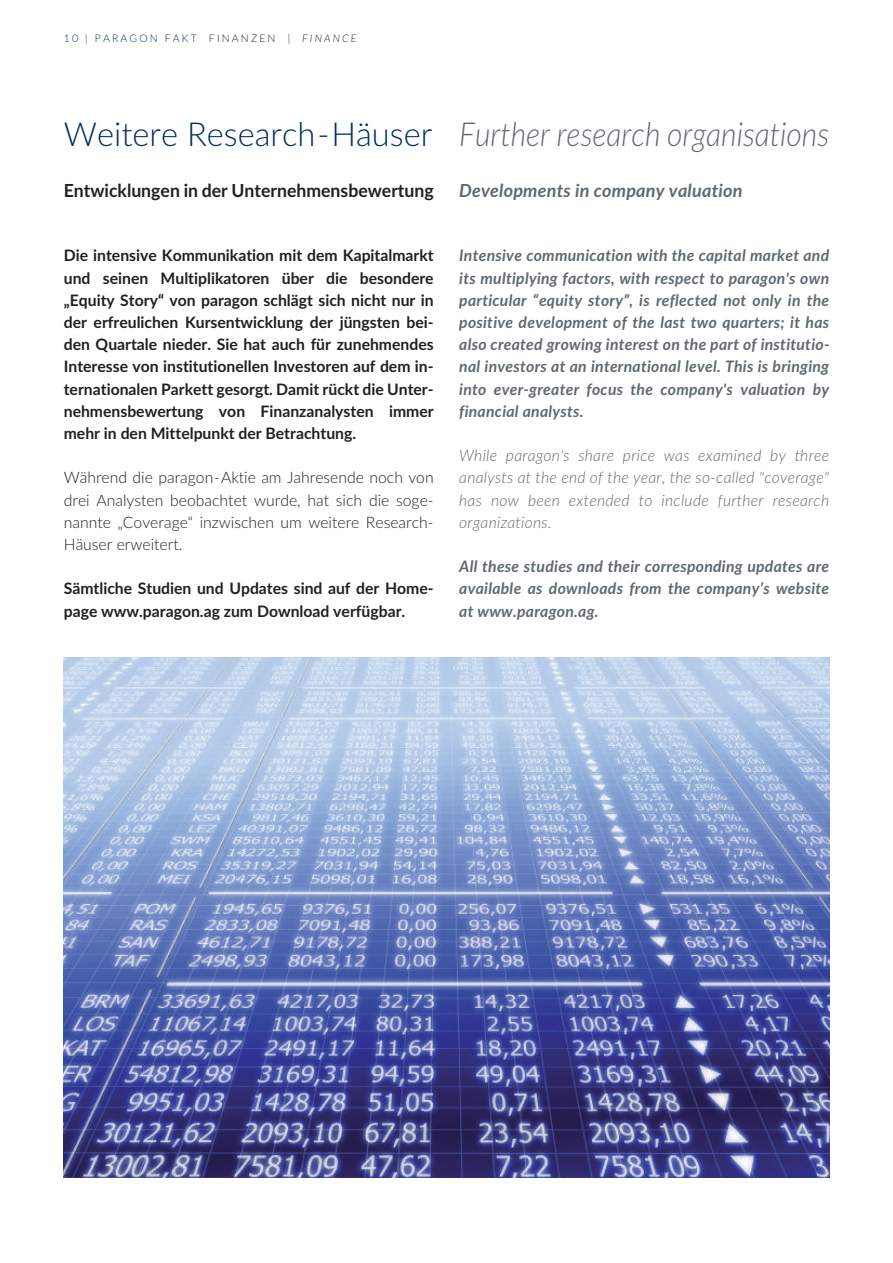
<style>
.page{position:relative;width:893px;height:1263px;background:#fff}
.page>*{position:absolute;margin:0;border:0;box-sizing:border-box;transform-origin:0 0}
.t1{font:italic 300 33px "Lato";color:#5f696f;scale:.91 1}
.t2{font:300 33px "Lato";color:#002d5e}
.t3{font:700 18px "Lato";color:#231f20}
.t4{font:italic 700 18px "Lato";letter-spacing:.01em;color:#5f696f}
.t5{font:700 15.75px/22.2px "Lato";color:#231f20;text-align:justify}
.t6{font:italic 700 15.75px/22.2px "Lato";letter-spacing:.015em;color:#5f696f;text-align:justify}
.t7{font:300 15.75px/22.2px "Lato";color:#231f20;text-align:justify}
.t8{font:italic 300 15.75px/22.2px "Lato";letter-spacing:.015em;color:#5f696f;text-align:justify}
.t9{font:300 10.5px "Lato";letter-spacing:.205em;color:#002d5e}
.s1{color:#231f20}
.s2{font-style:italic;color:#231f20}
</style>
<div class="page">
<img style="left:64px;top:657px;width:765px;height:521px">
<p class="t9" style="left:64px;top:33px;width:294px">10 | PARAGON FAKT <span class="s1">FINANZEN |</span> <span class="s2">FINANCE</span></p>
<h1 class="t2" style="left:64px;top:115px;width:370px">Weitere Research-Häuser</h1>
<p class="t3" style="left:64px;top:180px;width:371px">Entwicklungen in der Unternehmensbewertung</p>
<p class="t5" style="left:64px;top:245px;width:371px">Die intensive Kommunikation mit dem Kapitalmarkt und seinen Multiplikatoren über die besondere „Equity Story“ von paragon schlägt sich nicht nur in der erfreulichen Kursentwicklung der jüngsten bei&shy;den Quartale nieder. Sie hat auch für zunehmendes Interesse von institutionellen Investoren auf dem in&shy;ternationalen Parkett gesorgt. Damit rückt die Unter&shy;nehmensbewertung von Finanzanalysten immer mehr in den Mittelpunkt der Betrachtung.</p>
<p class="t7" style="left:64px;top:467px;width:371px">Während die paragon-Aktie am Jahresende noch von drei Analysten beobachtet wurde, hat sich die soge&shy;nannte „Coverage“ inzwischen um weitere Research-Häuser erweitert.</p>
<p class="t5" style="left:64px;top:578px;width:371px">Sämtliche Studien und Updates sind auf der Home&shy;page www.paragon.ag zum Download verfügbar.</p>
<h1 class="t1" style="left:459px;top:115px;width:408px">Further research organisations</h1>
<p class="t4" style="left:459px;top:180px;width:285px">Developments in company valuation</p>
<p class="t6" style="left:459px;top:245px;width:372px">Intensive communication with the capital market and its multiplying factors, with respect to paragon's own particular “equity story”, is reflected not only in the positive development of the last two quarters; it has also created growing interest on the part of institutio&shy;nal investors at an international level. This is bringing into ever-greater focus the company's valuation by financial analysts.</p>
<p class="t8" style="left:459px;top:445px;width:371px">While paragon's share price was examined by three analysts at the end of the year, the so-called "coverage" has now been extended to include further research organizations.</p>
<p class="t6" style="left:459px;top:556px;width:371px">All these studies and their corresponding updates are available as downloads from the company’s website at www.paragon.ag.</p>
</div>
